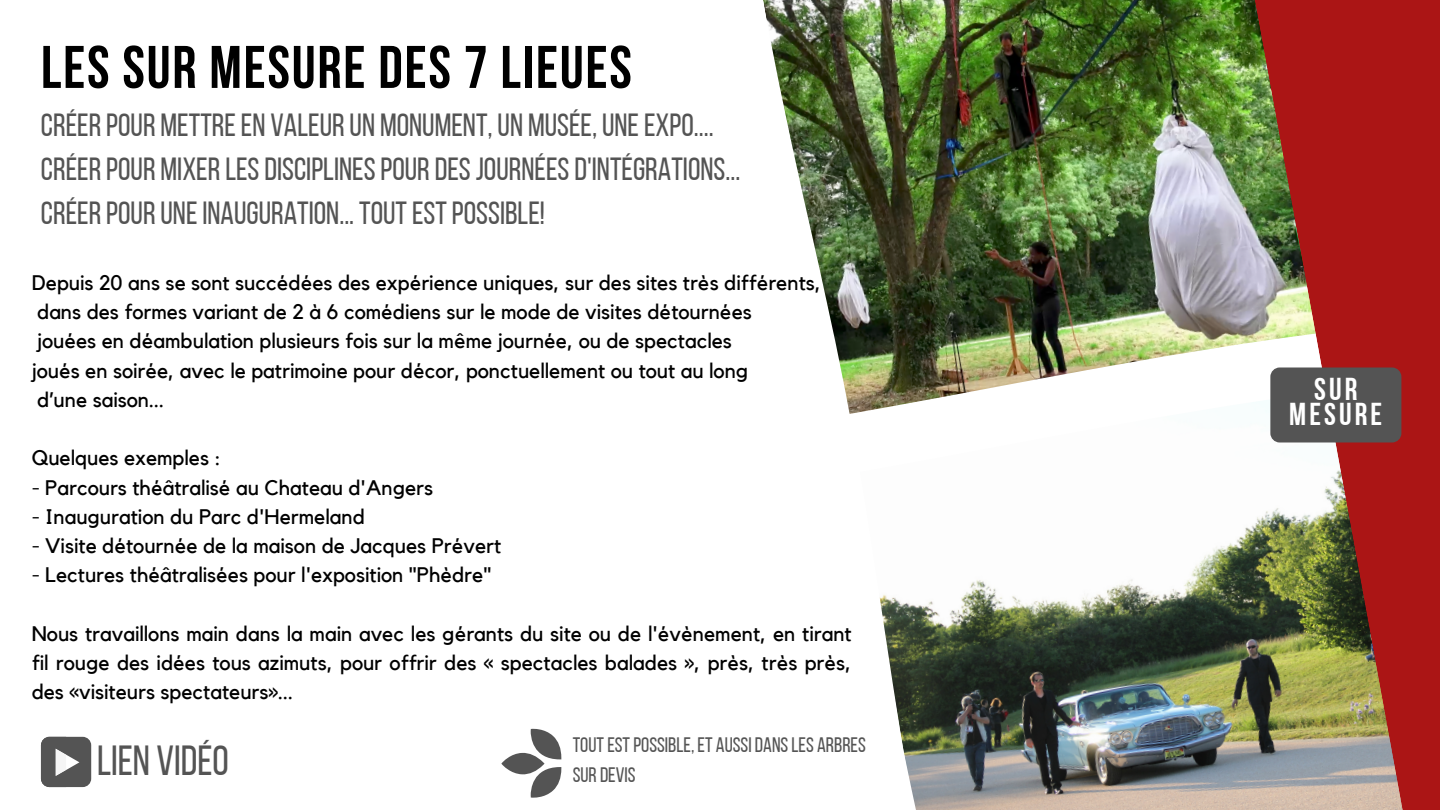
<style>
.page{position:relative;width:1440px;height:810px;background:#fff}
.page>*{position:absolute;margin:0;border:0;box-sizing:border-box;transform-origin:0 0}
.t1{font:60px "Bebas Neue Cyrillic";letter-spacing:.03em;color:#000}
.t2{font:42px "Bebas Neue";color:#545454}
.t3{font:32px "Bebas Neue";color:#545454}
.t4{font:31.6px/25.6px "Bebas Neue Cyrillic";letter-spacing:.1em;color:#fff;text-align:center}
.t5{font:21px/29.2px "Kollektif";color:#000;text-align:justify}
.t6{font:20.9px "Bebas Neue";color:#545454}
</style>
<div class="page">
<img style="left:763px;top:0;width:488px;height:414px">
<img style="left:860px;top:366px;width:391px;height:444px">
<img style="left:1251px;top:0;width:189px;height:810px">
<svg style="left:501px;top:729px;width:60px;height:69px"></svg>
<div style="left:41px;top:737px;width:50px;height:50px;background:#545454;border-radius:8px"></div>
<svg style="left:41px;top:737px;width:38px;height:50px"></svg>
<div style="left:1270px;top:368px;width:131px;height:75px;background:#545454;border-radius:9px"></div>
<p class="t1" style="left:41px;top:43px;width:592px">LES SUR MESURE DES 7 LIEUES</p>
<p class="t3" style="left:41px;top:112px;width:674px">CRÉERPOUR METTREEN VALEURUN MONUMENT, UN MUSÉE, UNEEXPO....</p>
<p class="t3" style="left:41px;top:156px;width:701px">CRÉERPOUR MIXERLESDISCIPLINESPOURDESJOURNÉESD'INTÉGRATIONS...</p>
<p class="t3" style="left:41px;top:200px;width:506px">CRÉERPOURUNEINAUGURATION... TOUTESTPOSSIBLE!</p>
<p class="t5" style="left:32px;top:269px;width:791px">Depuis 20 ans se sont succédées des expérience uniques, sur des sites très diffé rents,</p>
<p class="t5" style="left:37px;top:298px;width:716px">dans des formes variant de 2 à 6 comédiens sur le mode de visites détournées</p>
<p class="t5" style="left:37px;top:327px;width:696px">jouées en déambulation plusieurs fois sur la même journée, ou de spectacles</p>
<p class="t5" style="left:32px;top:357px;width:718px">joués en soirée, avec le patrimoine pour décor, ponctuellement ou tout au long</p>
<p class="t5" style="left:37px;top:386px;width:128px">d’une saison...</p>
<p class="t5" style="left:32px;top:444px;width:191px">Quelques exemples :</p>
<p class="t5" style="left:32px;top:474px;width:403px">- Parcours théâtralisé au Chateau d'Angers</p>
<p class="t5" style="left:32px;top:503px;width:335px">- Inauguration du Parc d'Hermeland</p>
<p class="t5" style="left:32px;top:532px;width:471px">- Visite détournée de la maison de Jacques Prévert</p>
<p class="t5" style="left:32px;top:561px;width:461px">- Lectures théâtralisées pour l'exposition "Phèdre"</p>
<p class="t5" style="left:32px;top:620px;width:822px">Nous travaillons main dans la main avec les gérants du site ou de l'évènement, en tirant fil rouge des idées tous azimuts, pour offrir des « spectacles balades », près, très près, des «visiteurs spectateurs»...</p>
<p class="t6" style="left:573px;top:737px;width:295px">TOUTESTPOSSIBLE, ET AUSSI DANSLES ARBRES</p>
<p class="t2" style="left:97px;top:744px;width:133px">LIEN VIDÉO</p>
<p class="t6" style="left:573px;top:766px;width:64px">SURDEVIS</p>
<p class="t4" style="left:1289px;top:379px;width:95px">SUR<br>MESURE</p>
</div>
